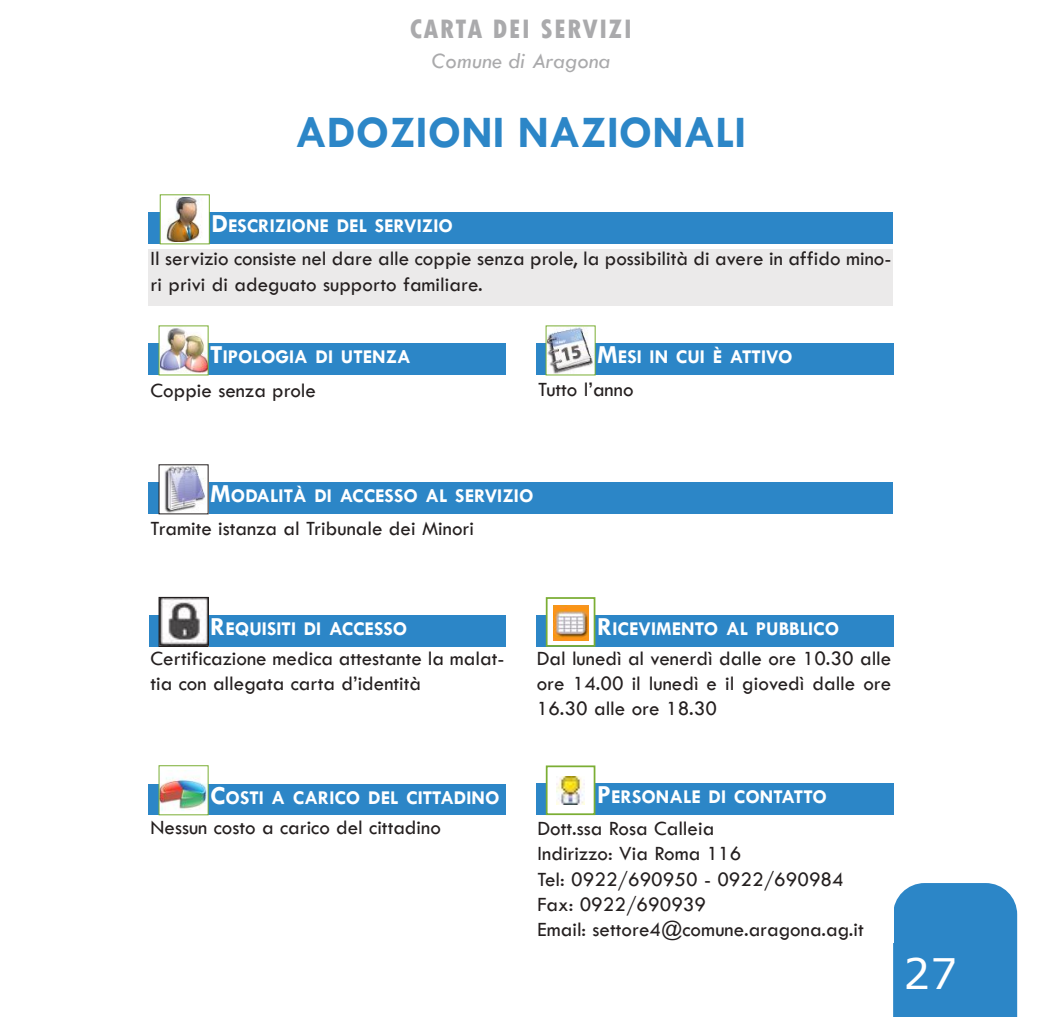
<style>
.page{position:relative;width:1042px;height:1017px;background:#fff}
.page>*{position:absolute;margin:0;border:0;box-sizing:border-box;transform-origin:0 0}
.t1{font:700 45.5px "Tw Cen";color:#2c86c7}
.t2{font:42px "Verdana";color:#fff}
.t3{font:800 condensed 28px "Tw Cen";letter-spacing:.05em;color:#aaaaac}
.t4{font:italic 22.75px "Tw Cen";color:#aaaaac}
.t5{font:21px/25.2px "Tw Cen";color:#241f1f}
.t6{font:700 19.6px "Tw Cen";color:#fff}
.s1{font-size:26.25px}
</style>
<div class="page">
<div style="left:893px;top:883px;width:124px;height:134px;background:#2c86c7"></div>
<div style="left:149px;top:249px;width:744px;height:57px;background:#ebeaea"></div>
<div style="left:149px;top:212px;width:744px;height:32px;background:#2c86c7"></div>
<div style="left:149px;top:344px;width:357px;height:31px;background:#2c86c7"></div>
<img style="left:161px;top:328px;width:45px;height:45px">
<div style="left:536px;top:344px;width:357px;height:31px;background:#2c86c7"></div>
<img style="left:548px;top:328px;width:45px;height:45px">
<div style="left:149px;top:482px;width:744px;height:32px;background:#2c86c7"></div>
<img style="left:161px;top:467px;width:45px;height:45px">
<div style="left:160px;top:195px;width:49px;height:49px;background:#fff"></div>
<img style="left:166px;top:198px;width:36px;height:44px">
<div style="left:160px;top:195px;width:50px;height:49px;border:1px solid #7bae34"></div>
<div style="left:149px;top:785px;width:357px;height:30px;background:#2c86c7"></div>
<img style="left:161px;top:777px;width:45px;height:36px">
<div style="left:159px;top:765px;width:49px;height:50px;border:1px solid #7bae34"></div>
<div style="left:536px;top:615px;width:357px;height:32px;background:#2c86c7"></div>
<div style="left:547px;top:599px;width:47px;height:46px;background:#fff"></div>
<img style="left:553px;top:606px;width:35px;height:35px">
<div style="left:546px;top:597px;width:49px;height:50px;border:2px solid #7bae34"></div>
<div style="left:536px;top:783px;width:357px;height:32px;background:#2c86c7"></div>
<div style="left:547px;top:767px;width:47px;height:46px;background:#fff"></div>
<img style="left:556px;top:776px;width:28px;height:28px">
<div style="left:546px;top:765px;width:49px;height:50px;border:2px solid #7bae34"></div>
<div style="left:149px;top:615px;width:357px;height:32px;background:#2c86c7"></div>
<img style="left:161px;top:599px;width:45px;height:46px">
<div style="left:159px;top:597px;width:49px;height:50px;border:1px solid #241f1f"></div>
<h3 class="t3" style="left:410px;top:14px;width:224px">CARTA DEI SERVIZI</h3>
<p class="t4" style="left:432px;top:49px;width:180px">Comune di Aragona</p>
<h1 class="t1" style="left:295px;top:108px;width:452px">ADOZIONI NAZIONALI</h1>
<p class="t6" style="left:211px;top:216px;width:243px"><span class="s1">D</span>ESCRIZIONE DEL SERVIZIO</p>
<p class="t5" style="left:151px;top:246px;width:742px">Il servizio consiste nel dare alle coppie senza prole, la possibilità di avere in affido mino&shy;ri privi di adeguato supporto familiare.</p>
<p class="t6" style="left:210px;top:347px;width:202px"><span class="s1">T</span>IPOLOGIA DI UTENZA</p>
<p class="t5" style="left:151px;top:377px;width:167px">Coppie senza prole</p>
<p class="t5" style="left:538px;top:377px;width:97px">Tutto l’anno</p>
<p class="t6" style="left:597px;top:347px;width:197px"><span class="s1">M</span>ESI IN CUI È ATTIVO</p>
<p class="t6" style="left:210px;top:486px;width:325px"><span class="s1">M</span>ODALITÀ DI ACCESSO AL SERVIZIO</p>
<p class="t5" style="left:151px;top:516px;width:325px">Tramite istanza al Tribunale dei Minori</p>
<p class="t6" style="left:210px;top:618px;width:199px"><span class="s1">R</span>EQUISITI DI ACCESSO</p>
<p class="t5" style="left:151px;top:646px;width:355px">Certificazione medica attestante la malat&shy;tia con allegata carta d’identità</p>
<p class="t6" style="left:210px;top:788px;width:291px"><span class="s1">C</span>OSTI A CARICO DEL CITTADINO</p>
<p class="t5" style="left:151px;top:815px;width:292px">Nessun costo a carico del cittadino</p>
<p class="t6" style="left:597px;top:618px;width:244px"><span class="s1">R</span>ICEVIMENTO AL PUBBLICO</p>
<p class="t5" style="left:537px;top:646px;width:356px;text-align:justify">Dal lunedì al venerdì dalle ore 10.30 alle ore 14.00 il lunedì e il giovedì dalle ore 16.30 alle ore 18.30</p>
<p class="t6" style="left:597px;top:786px;width:231px"><span class="s1">P</span>ERSONALE DI CONTATTO</p>
<p class="t5" style="left:537px;top:816px;width:328px">Dott.ssa Rosa Calleia<br>Indirizzo: Via Roma 116<br>Tel: 0922/690950 - 0922/690984<br>Fax: 0922/690939<br>Email: settore4@comune.aragona.ag.it</p>
<h2 class="t2" style="left:903px;top:947px;width:55px">27</h2>
</div>
